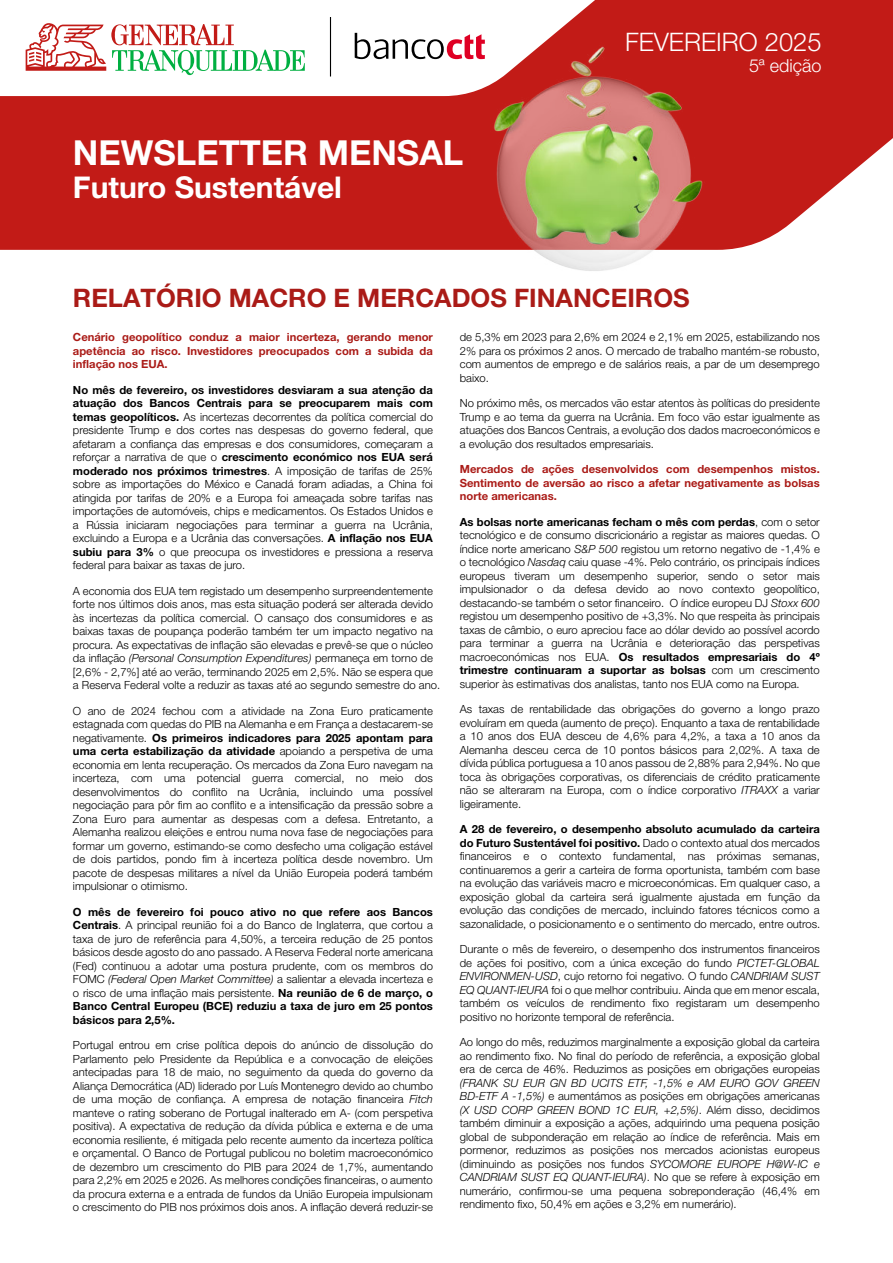
<style>
.page{position:relative;width:893px;height:1263px;background:#fff}
.page>*{position:absolute;margin:0;border:0;box-sizing:border-box;transform-origin:0 0}
.t1{font:700 34.5px "Helvetica Neue LT Pro";color:#fff}
.t2{font:700 30px "Helvetica Neue LT Pro";color:#fff}
.t3{font:700 25.5px "Helvetica Neue LT Pro";color:#aa1b17}
.t4{font:300 25.5px "Helvetica Neue LT Pro";color:#fff}
.t5{font:300 18px "Helvetica Neue LT Pro";color:#fff}
.t6{font:300 11.25px/13.5px "Helvetica Neue LT Pro";color:#000;text-align:justify}
.t7{font:700 11.25px/13.5px "Helvetica Neue LT Pro";color:#aa1b17;text-align:justify}
.s1{font-weight:700}
.s2{font-style:italic}
</style>
<div class="page">
<svg style="left:0;top:0;width:893px;height:250px;background:#c62a26"></svg>
<svg style="left:0;top:0;width:595px;height:96px"></svg>
<img style="left:466px;top:24px;width:257px;height:247px">
<hr style="left:330px;top:17px;width:1px;height:59px;background:#000">
<svg style="left:355px;top:33px;width:130px;height:26px"></svg>
<svg style="left:26px;top:23px;width:279px;height:52px"></svg>
<h1 class="t1" style="left:73px;top:133px;width:392px">NEWSLETTER MENSAL</h1>
<h2 class="t2" style="left:73px;top:171px;width:271px">Futuro Sustentável</h2>
<h3 class="t4" style="left:625px;top:33px;width:198px">FEVEREIRO 2025</h3>
<h3 class="t5" style="left:749px;top:59px;width:74px">5ª edição</h3>
<h3 class="t3" style="left:73px;top:283px;width:618px">RELATÓRIO MACRO E MERCADOS FINANCEIROS</h3>
<p class="t7" style="left:73px;top:330px;width:361px">Cenário geopolítico conduz a maior incerteza, gerando menor apetência ao risco. Investidores preocupados com a subida da inflação nos EUA.</p>
<p class="t6" style="left:73px;top:384px;width:361px"><span class="s1">No mês de fevereiro, os investidores desviaram a sua atenção da atuação dos Bancos Centrais para se preocuparem mais com temas geopolíticos.</span> As incertezas decorrentes da política comercial do presidente Trump e dos cortes nas despesas do governo federal, que afetaram a confiança das empresas e dos consumidores, começaram a reforçar a narrativa de que o <span class="s1">crescimento económico nos EUA será moderado nos próximos trimestres</span>. A imposição de tarifas de 25% sobre as importações do México e Canadá foram adiadas, a China foi atingida por tarifas de 20% e a Europa foi ameaçada sobre tarifas nas importações de automóveis, chips e medicamentos. Os Estados Unidos e a Rússia iniciaram negociações para terminar a guerra na Ucrânia, excluindo a Europa e a Ucrânia das conversações. <span class="s1">A inflação nos EUA subiu para 3%</span> o que preocupa os investidores e pressiona a reserva federal para baixar as taxas de juro.</p>
<p class="t6" style="left:73px;top:585px;width:369px;text-align:left">A economia dos EUA tem registado um desempenho surpreendentemente forte nos últimos dois anos, mas esta situação poderá ser alterada devido às incertezas da política comercial. O cansaço dos consumidores e as baixas taxas de poupança poderão também ter um impacto negativo na procura. As expectativas de inflação são elevadas e prevê-se que o núcleo da inflação <span class="s2">(Personal Consumption Expenditures)</span> permaneça em torno de [2,6% - 2,7%] até ao verão, terminando 2025 em 2,5%. Não se espera que a Reserva Federal volte a reduzir as taxas até ao segundo semestre do ano.</p>
<p class="t6" style="left:73px;top:705px;width:361px">O ano de 2024 fechou com a atividade na Zona Euro praticamente estagnada com quedas do PIB na Alemanha e em França a destacarem-se negativamente. <span class="s1">Os primeiros indicadores para 2025 apontam para uma certa estabilização da atividade</span> apoiando a perspetiva de uma economia em lenta recuperação. Os mercados da Zona Euro navegam na incerteza, com uma potencial guerra comercial, no meio dos desenvolvimentos do conflito na Ucrânia, incluindo uma possível negociação para pôr fim ao conflito e a intensificação da pressão sobre a Zona Euro para aumentar as despesas com a defesa. Entretanto, a Alemanha realizou eleições e entrou numa nova fase de negociações para formar um governo, estimando-se como desfecho uma coligação estável de dois partidos, pondo fim à incerteza política desde novembro. Um pacote de despesas militares a nível da União Europeia poderá também impulsionar o otimismo.</p>
<p class="t6" style="left:73px;top:906px;width:361px"><span class="s1">O mês de fevereiro foi pouco ativo no que refere aos Bancos Centrais</span>. A principal reunião foi a do Banco de Inglaterra, que cortou a taxa de juro de referência para 4,50%, a terceira redução de 25 pontos básicos desde agosto do ano passado. A Reserva Federal norte americana (Fed) continuou a adotar uma postura prudente, com os membros do FOMC <span class="s2">(Federal Open Market Committee)</span> a salientar a elevada incerteza e o risco de uma inflação mais persistente. <span class="s1">Na reunião de 6 de março, o Banco Central Europeu (BCE) reduziu a taxa de juro em 25 pontos básicos para 2,5%.</span></p>
<p class="t6" style="left:73px;top:1039px;width:361px">Portugal entrou em crise política depois do anúncio de dissolução do Parlamento pelo Presidente da República e a convocação de eleições antecipadas para 18 de maio, no seguimento da queda do governo da Aliança Democrática (AD) liderado por Luís Montenegro devido ao chumbo de uma moção de confiança. A empresa de notação financeira <span class="s2">Fitch </span>manteve o rating soberano de Portugal inalterado em A- (com perspetiva positiva). A expectativa de redução da dívida pública e externa e de uma economia resiliente, é mitigada pelo recente aumento da incerteza política e orçamental. O Banco de Portugal publicou no boletim macroeconómico de dezembro um crescimento do PIB para 2024 de 1,7%, aumentando para 2,2% em 2025 e 2026. As melhores condições financeiras, o aumento da procura externa e a entrada de fundos da União Europeia impulsionam o crescimento do PIB nos próximos dois anos. A inflação deverá reduzir-se</p>
<p class="t6" style="left:460px;top:331px;width:361px">de 5,3% em 2023 para 2,6% em 2024 e 2,1% em 2025, estabilizando nos 2% para os próximos 2 anos. O mercado de trabalho mantém-se robusto, com aumentos de emprego e de salários reais, a par de um desemprego baixo.</p>
<p class="t6" style="left:460px;top:397px;width:361px">No próximo mês, os mercados vão estar atentos às políticas do presidente Trump e ao tema da guerra na Ucrânia. Em foco vão estar igualmente as atuações dos Bancos Centrais, a evolução dos dados macroeconómicos e a evolução dos resultados empresariais.</p>
<p class="t7" style="left:460px;top:462px;width:361px">Mercados de ações desenvolvidos com desempenhos mistos.<br>Sentimento de aversão ao risco a afetar negativamente as bolsas norte americanas.</p>
<p class="t6" style="left:460px;top:516px;width:361px"><span class="s1">As bolsas norte americanas fecham o mês com perdas</span>, com o setor tecnológico e de consumo discricionário a registar as maiores quedas. O índice norte americano <span class="s2">S&amp;P 500</span> registou um retorno negativo de -1,4% e o tecnológico <span class="s2">Nasdaq</span> caiu quase -4%. Pelo contrário, os principais índices europeus tiveram um desempenho superior, sendo o setor mais impulsionador o da defesa devido ao novo contexto geopolítico, destacando-se também o setor financeiro. O índice europeu DJ <span class="s2">Stoxx 600 </span>registou um desempenho positivo de +3,3%. No que respeita às principais taxas de câmbio, o euro apreciou face ao dólar devido ao possível acordo para terminar a guerra na Ucrânia e deterioração das perspetivas macroeconómicas nos EUA. <span class="s1">Os resultados empresariais do 4º trimestre continuaram a suportar as bolsas</span> com um crescimento superior às estimativas dos analistas, tanto nos EUA como na Europa.</p>
<p class="t6" style="left:460px;top:703px;width:361px">As taxas de rentabilidade das obrigações do governo a longo prazo evoluíram em queda (aumento de preço). Enquanto a taxa de rentabilidade a 10 anos dos EUA desceu de 4,6% para 4,2%, a taxa a 10 anos da Alemanha desceu cerca de 10 pontos básicos para 2,02%. A taxa de dívida pública portuguesa a 10 anos passou de 2,88% para 2,94%. No que toca às obrigações corporativas, os diferenciais de crédito praticamente não se alteraram na Europa, com o índice corporativo <span class="s2">ITRAXX</span> a variar ligeiramente.</p>
<p class="t6" style="left:460px;top:823px;width:362px"><span class="s1">A 28 de fevereiro, o desempenho absoluto acumulado da carteira do Futuro Sustentável foi positivo.</span> Dado o contexto atual dos mercados financeiros e o contexto fundamental, nas próximas semanas, continuaremos a gerir a carteira de forma oportunista, também com base na evolução das variáveis macro e microeconómicas. Em qualquer caso, a exposição global da carteira será igualmente ajustada em função da evolução das condições de mercado, incluindo fatores técnicos como a sazonalidade, o posicionamento e o sentimento do mercado, entre outros.</p>
<p class="t6" style="left:460px;top:943px;width:361px">Durante o mês de fevereiro, o desempenho dos instrumentos financeiros de ações foi positivo, com a única exceção do fundo <span class="s2">PICTET-GLOBAL ENVIRONMEN-USD</span>, cujo retorno foi negativo. O fundo <span class="s2">CANDRIAM SUST EQ QUANT-IEURA</span> foi o que melhor contribuiu. Ainda que em menor escala, também os veículos de rendimento fixo registaram um desempenho positivo no horizonte temporal de referência.</p>
<p class="t6" style="left:460px;top:1036px;width:361px">Ao longo do mês, reduzimos marginalmente a exposição global da carteira ao rendimento fixo. No final do período de referência, a exposição global era de cerca de 46%. Reduzimos as posições em obrigações europeias</p>
<p class="t6" style="left:460px;top:1077px;width:361px"><span class="s2">(FRANK SU EUR GN BD UCITS ETF, -1,5% e AM EURO GOV GREEN BD-ETF A -1,5%)</span> e aumentámos as posições em obrigações americanas <span class="s2">(X USD CORP GREEN BOND 1C EUR, +2,5%)</span>. Além disso, decidimos também diminuir a exposição a ações, adquirindo uma pequena posição global de subponderação em relação ao índice de referência. Mais em pormenor, reduzimos as posições nos mercados acionistas europeus (diminuindo as posições nos fundos <span class="s2">SYCOMORE EUROPE H@W-IC e CANDRIAM SUST EQ QUANT-IEURA)</span>. No que se refere à exposição em numerário, confirmou-se uma pequena sobreponderação (46,4% em rendimento fixo, 50,4% em ações e 3,2% em numerário).</p>
</div>
